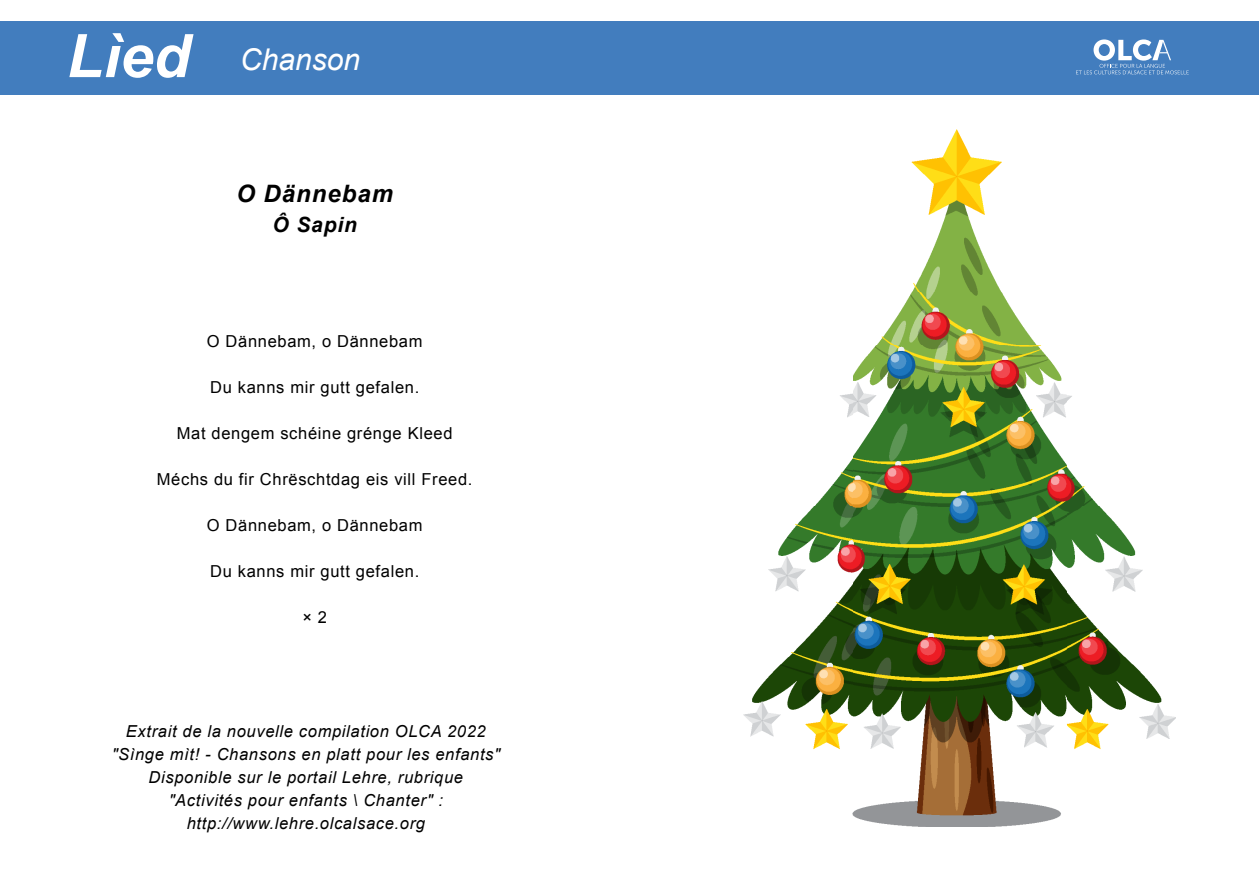
<style>
.page{position:relative;width:1259px;height:893px;background:#fff}
.page>*{position:absolute;margin:0;border:0;box-sizing:border-box;transform-origin:0 0}
.t1{font:italic 30px "Arial";color:#fff}
.t2{font:italic 700 24px "Arial";letter-spacing:.04em;color:#000}
.t3{font:italic 700 21px "Arial";letter-spacing:.04em;color:#000}
.t4{font:italic 16.5px/23px "Arial";letter-spacing:.04em;color:#000;text-align:center}
.t5{font:16.5px "Arial";letter-spacing:.04em;color:#000}
.s1{font-weight:700;font-size:60px}
</style>
<div class="page">
<div style="left:0;top:21px;width:1259px;height:73px;background:#427dbe"></div>
<svg style="left:1076px;top:39px;width:112px;height:35px"></svg>
<img style="left:852px;top:291px;width:215px;height:535px">
<img style="left:744px;top:505px;width:108px;height:245px">
<img style="left:1067px;top:505px;width:108px;height:244px">
<img style="left:816px;top:394px;width:36px;height:111px">
<img style="left:1067px;top:395px;width:31px;height:110px">
<img style="left:911px;top:129px;width:91px;height:162px">
<h1 class="t1" style="left:67px;top:40px;width:295px"><span class="s1">Lìed</span> Chanson</h1>
<h2 class="t2" style="left:236px;top:178px;width:158px">O Dännebam</h2>
<p class="t3" style="left:272px;top:211px;width:86px">Ô Sapin</p>
<p class="t5" style="left:207px;top:330px;width:217px">O Dännebam, o Dännebam</p>
<p class="t5" style="left:210px;top:376px;width:211px">Du kanns mir gutt gefalen.</p>
<p class="t5" style="left:177px;top:422px;width:277px">Mat dengem schéine grénge Kleed</p>
<p class="t5" style="left:157px;top:468px;width:317px">Méchs du fir Chrëschtdag eis vill Freed.</p>
<p class="t5" style="left:207px;top:514px;width:217px">O Dännebam, o Dännebam</p>
<p class="t5" style="left:210px;top:560px;width:211px">Du kanns mir gutt gefalen.</p>
<p class="t5" style="left:302px;top:606px;width:26px">× 2</p>
<p class="t4" style="left:112px;top:720px;width:390px">Extrait de la nouvelle compilation OLCA 2022 "Sìnge mìt! - Chansons en platt pour les enfants" Disponible sur le portail Lehre, rubrique "Activités pour enfants \ Chanter" : http://www.lehre.olcalsace.org</p>
</div>
